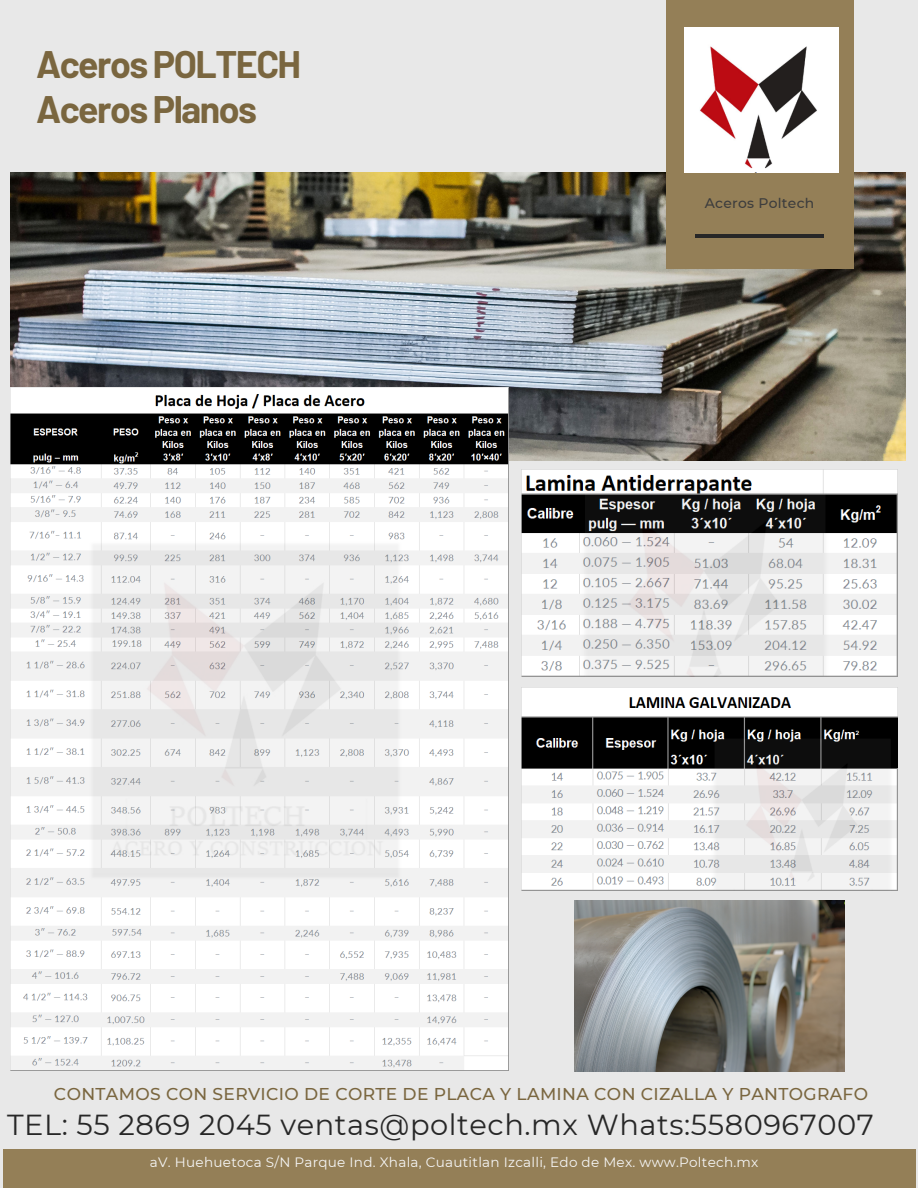
<style>
.page{position:relative;width:918px;height:1188px;background:#e8e8e8}
.page>*{position:absolute;margin:0;border:0;box-sizing:border-box;transform-origin:0 0}
.t1{font:700 37.5px "Barlow";letter-spacing:-.04em;color:#7a663f}
.t2{font:28.95px "Montserrat";letter-spacing:.02em;color:#272727}
.t3{font:500 17.1px "Montserrat";letter-spacing:.02em;color:#7a663f}
.t4{font:500 13.95px "Montserrat";letter-spacing:.02em;color:#3d3d3d}
.t5{font:13.5px "Montserrat";letter-spacing:.02em;color:#f6f6f6}
</style>
<div class="page">
<img style="left:11px;top:173px;width:894px;height:288px">
<div style="left:666px;top:0;width:187px;height:269px;background:#947f57"></div>
<hr style="left:695px;top:234px;width:128px;height:3px;background:#272727">
<div style="left:3px;top:1149px;width:912px;height:39px;background:#947f57"></div>
<img style="left:685px;top:28px;width:154px;height:145px">
<img style="left:11px;top:388px;width:497px;height:683px">
<img style="left:522px;top:688px;width:375px;height:202px">
<img style="left:522px;top:469px;width:375px;height:207px">
<img style="left:575px;top:900px;width:270px;height:171px">
<p class="t1" style="left:36px;top:41px;width:267px">Aceros POLTECH</p>
<p class="t1" style="left:36px;top:86px;width:223px">Aceros Planos</p>
<p class="t4" style="left:705px;top:194px;width:111px">Aceros Poltech</p>
<p class="t3" style="left:54px;top:1084px;width:816px">CONTAMOS CON SERVICIO DE CORTE DE PLACA Y LAMINA CON CIZALLA Y PANTOGRAFO</p>
<p class="t2" style="left:7px;top:1107px;width:868px">TEL: 55 2869 2045 ventas@poltech.mx Whats:5580967007</p>
<p class="t5" style="left:150px;top:1154px;width:610px">aV. Huehuetoca S/N Parque Ind. Xhala, Cuautitlan Izcalli, Edo de Mex. www.Poltech.mx</p>
</div>
